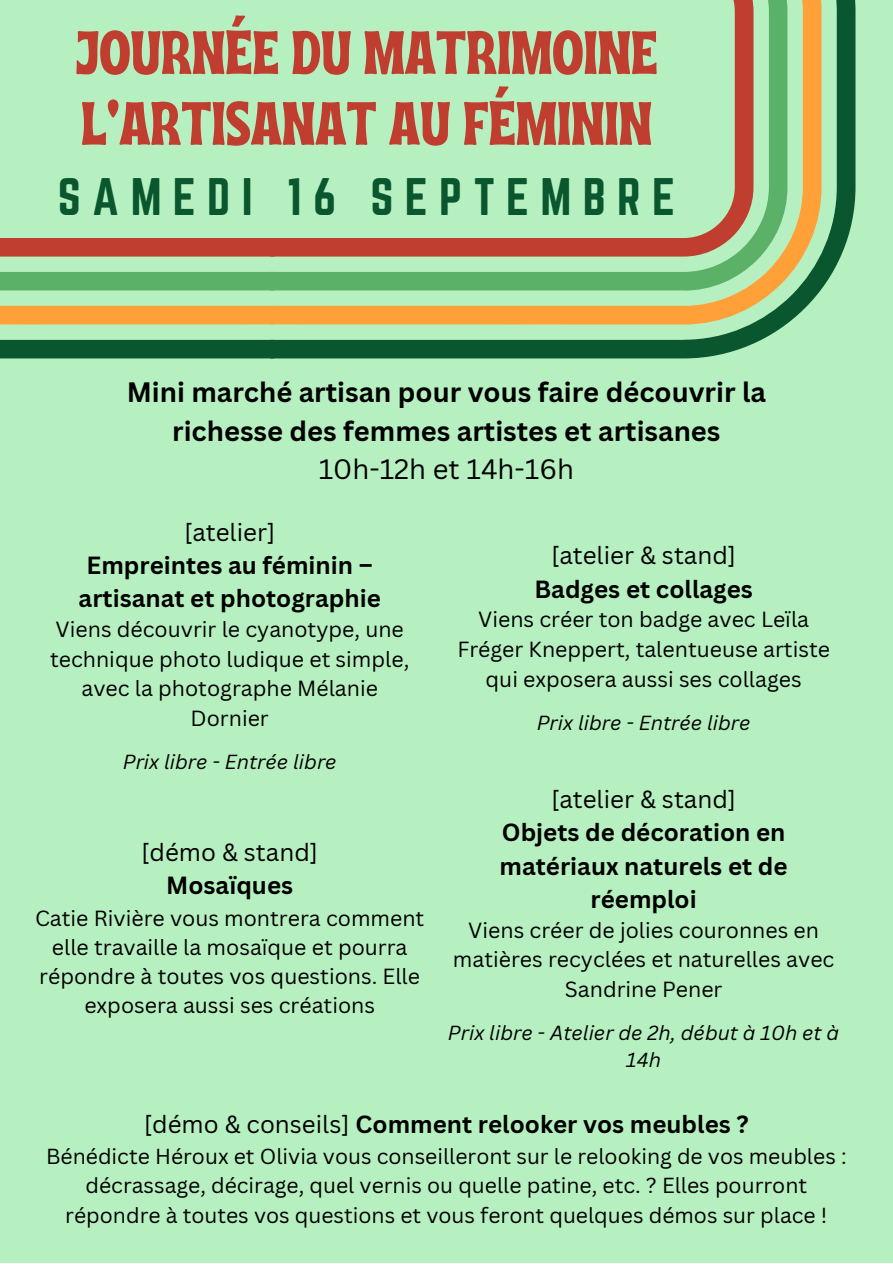
<style>
.page{position:relative;width:893px;height:1264px;background:#fff}
.page>*{position:absolute;margin:0;border:0;box-sizing:border-box;transform-origin:0 0}
.t1{font:61.05px "Ayr Tropika Island Int";color:#c03e2f}
.t2{font:46.2px "Norwester";letter-spacing:.245em;color:#09562f}
.t3{font:700 27.3px/38.2px "Canva Sans";color:#000;text-align:center}
.t4{font:27.3px "Canva Sans";color:#000}
.t5{font:700 24.15px/33.2px "Canva Sans";color:#000;text-align:center}
.t6{font:24.15px "Canva Sans";color:#000}
.t7{font:21.3px/29.7px "Canva Sans";color:#000;text-align:center}
.t8{font:21.15px/29.2px "Canva Sans";color:#000;text-align:center}
.t9{font:italic 19.8px/27.2px "Canva Sans";color:#000;text-align:center}
.s1{font-weight:400}
</style>
<div class="page">
<div style="left:0;top:0;width:892px;height:1262px;background:#b7f0c0"></div>
<svg style="left:274px;top:0;width:581px;height:358px"></svg>
<svg style="left:274px;top:0;width:513px;height:290px"></svg>
<svg style="left:0;top:290px;width:274px;height:68px"></svg>
<svg style="left:0;top:238px;width:274px;height:52px"></svg>
<p class="t1" style="left:75px;top:-5px;width:584px">JOURNÉE DU MATRIMOINE</p>
<p class="t1" style="left:81px;top:65px;width:572px">L'ARTISANAT AU FÉMININ</p>
<p class="t2" style="left:58px;top:168px;width:618px">SAMEDI 16 SEPTEMBRE</p>
<p class="t3" style="left:127px;top:372px;width:640px">Mini marché artisan pour vous faire découvrir la richesse des femmes artistes et artisanes</p>
<p class="t4" style="left:319px;top:449px;width:257px">10h-12h et 14h-16h</p>
<p class="t6" style="left:184px;top:515px;width:93px">[atelier]</p>
<p class="t5" style="left:79px;top:548px;width:303px">Empreintes au féminin – artisanat et photographie</p>
<p class="t7" style="left:50px;top:613px;width:361px">Viens découvrir le cyanotype, une technique photo ludique et simple, avec la photographe Mélanie<br>Dornier</p>
<p class="t9" style="left:123px;top:747px;width:215px">Prix libre - Entrée libre</p>
<p class="t6" style="left:141px;top:834px;width:178px">[démo &amp; stand]</p>
<p class="t5" style="left:166px;top:868px;width:128px">Mosaïques</p>
<p class="t7" style="left:35px;top:902px;width:391px;line-height:29.2px">Catie Rivière vous montrera comment elle travaille la mosaïque et pourra répondre à toutes vos questions. Elle exposera aussi ses créations</p>
<p class="t6" style="left:551px;top:538px;width:186px">[atelier &amp; stand]</p>
<p class="t5" style="left:534px;top:571px;width:220px">Badges et collages</p>
<p class="t7" style="left:457px;top:604px;width:374px">Viens créer ton badge avec Leïla<br>Fréger Kneppert, talentueuse artiste qui exposera aussi ses collages</p>
<p class="t9" style="left:536px;top:708px;width:215px">Prix libre - Entrée libre</p>
<p class="t6" style="left:551px;top:782px;width:186px">[atelier &amp; stand]</p>
<p class="t5" style="left:499px;top:815px;width:289px">Objets de décoration en matériaux naturels et de réemploi</p>
<p class="t7" style="left:453px;top:914px;width:383px">Viens créer de jolies couronnes en matières recyclées et naturelles avec<br>Sandrine Pener</p>
<p class="t9" style="left:448px;top:1018px;width:393px">Prix libre - Atelier de 2h, début à 10h et à<br>14h</p>
<p class="t5" style="left:144px;top:1106px;width:606px"><span class="s1">[démo &amp; conseils]</span> Comment relooker vos meubles ?</p>
<p class="t8" style="left:46px;top:1141px;width:802px">Bénédicte Héroux et Olivia vous conseilleront sur le relooking de vos meubles : décrassage, décirage, quel vernis ou quelle patine, etc. ? Elles pourront répondre à toutes vos questions et vous feront quelques démos sur place !</p>
</div>
